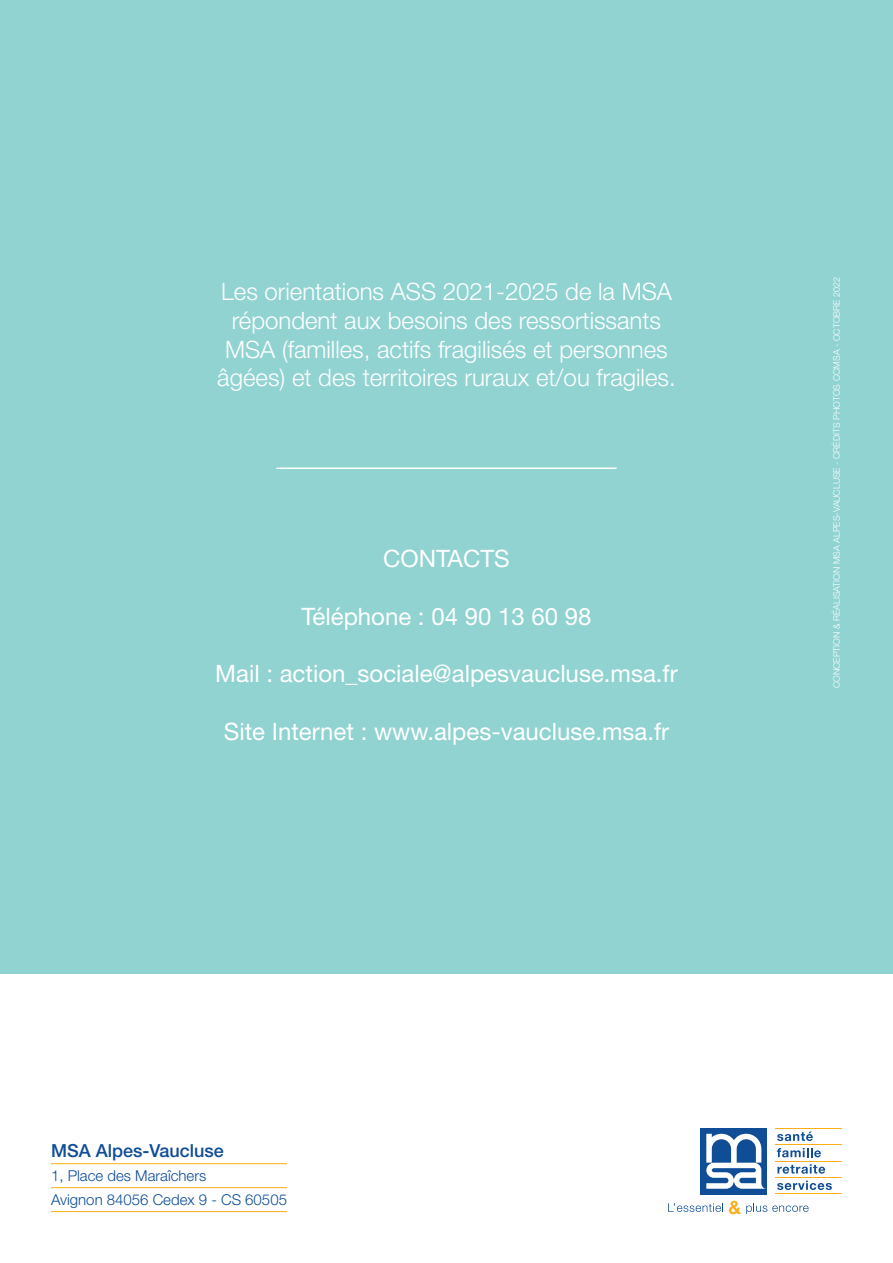
<style>
.page{position:relative;width:893px;height:1263px;background:#fff}
.page>*{position:absolute;margin:0;border:0;box-sizing:border-box;transform-origin:0 0}
.t1{font:300 24px/28.8px "Helvetica Neue LT Std";color:#fff;text-align:center}
.t2{font:24px "Helvetica Neue LT Std";color:#fff}
.t3{font:500 18px "Helvetica Neue LT Std";color:#0f4d96}
.t4{font:300 15px "Helvetica Neue LT Std";color:#0f4d96}
.t5{font:300 9px "Helvetica Neue LT Std";color:#fff}
</style>
<div class="page">
<div style="left:0;top:0;width:893px;height:974px;background:#90d3d1"></div>
<hr style="left:51px;top:1163px;width:236px;height:1px;background:#faaf18">
<hr style="left:51px;top:1187px;width:236px;height:1px;background:#faaf18">
<hr style="left:51px;top:1211px;width:236px;height:1px;background:#faaf18">
<svg style="left:777px;top:1131px;width:36px;height:10px"></svg>
<svg style="left:777px;top:1148px;width:44px;height:9px"></svg>
<svg style="left:777px;top:1164px;width:48px;height:10px"></svg>
<svg style="left:777px;top:1181px;width:55px;height:9px"></svg>
<hr style="left:776px;top:1128px;width:66px;height:1px;background:#faaf18">
<hr style="left:776px;top:1144px;width:66px;height:1px;background:#faaf18">
<hr style="left:776px;top:1161px;width:66px;height:1px;background:#faaf18">
<hr style="left:776px;top:1177px;width:66px;height:1px;background:#faaf18">
<hr style="left:776px;top:1193px;width:66px;height:1px;background:#faaf18">
<div style="left:701px;top:1128px;width:66px;height:66px;background:#0f4d96"></div>
<svg style="left:706px;top:1134px;width:60px;height:55px"></svg>
<svg style="left:668px;top:1203px;width:55px;height:9px"></svg>
<svg style="left:729px;top:1201px;width:80px;height:13px"></svg>
<hr style="left:276px;top:467px;width:341px;height:2px;background:#fff">
<p class="t1" style="left:217px;top:277px;width:460px">Les orientations ASS 2021-2025 de la MSA répondent aux besoins des ressortissants MSA (familles, actifs fragilisés et personnes âgées) et des territoires ruraux et/ou fragiles.</p>
<p class="t2" style="left:383px;top:544px;width:128px">CONTACTS</p>
<p class="t2" style="left:301px;top:602px;width:291px">Téléphone : 04 90 13 60 98</p>
<p class="t2" style="left:215px;top:660px;width:464px">Mail : action_sociale@alpesvaucluse.msa.fr</p>
<p class="t2" style="left:224px;top:717px;width:447px">Site Internet : www.alpes-vaucluse.msa.fr</p>
<p class="t5" style="left:831px;top:688px;width:413px;rotate:-90deg">CONCEPTION &amp; RÉALISATION MSA ALPES-VAUCLUSE - CRÉDITS PHOTOS CCMSA - OCTOBRE 2022</p>
<p class="t3" style="left:51px;top:1140px;width:174px">MSA Alpes-Vaucluse</p>
<p class="t4" style="left:51px;top:1166px;width:157px">1, Place des Maraîchers</p>
<p class="t4" style="left:51px;top:1190px;width:237px">Avignon 84056 Cedex 9 - CS 60505</p>
</div>
